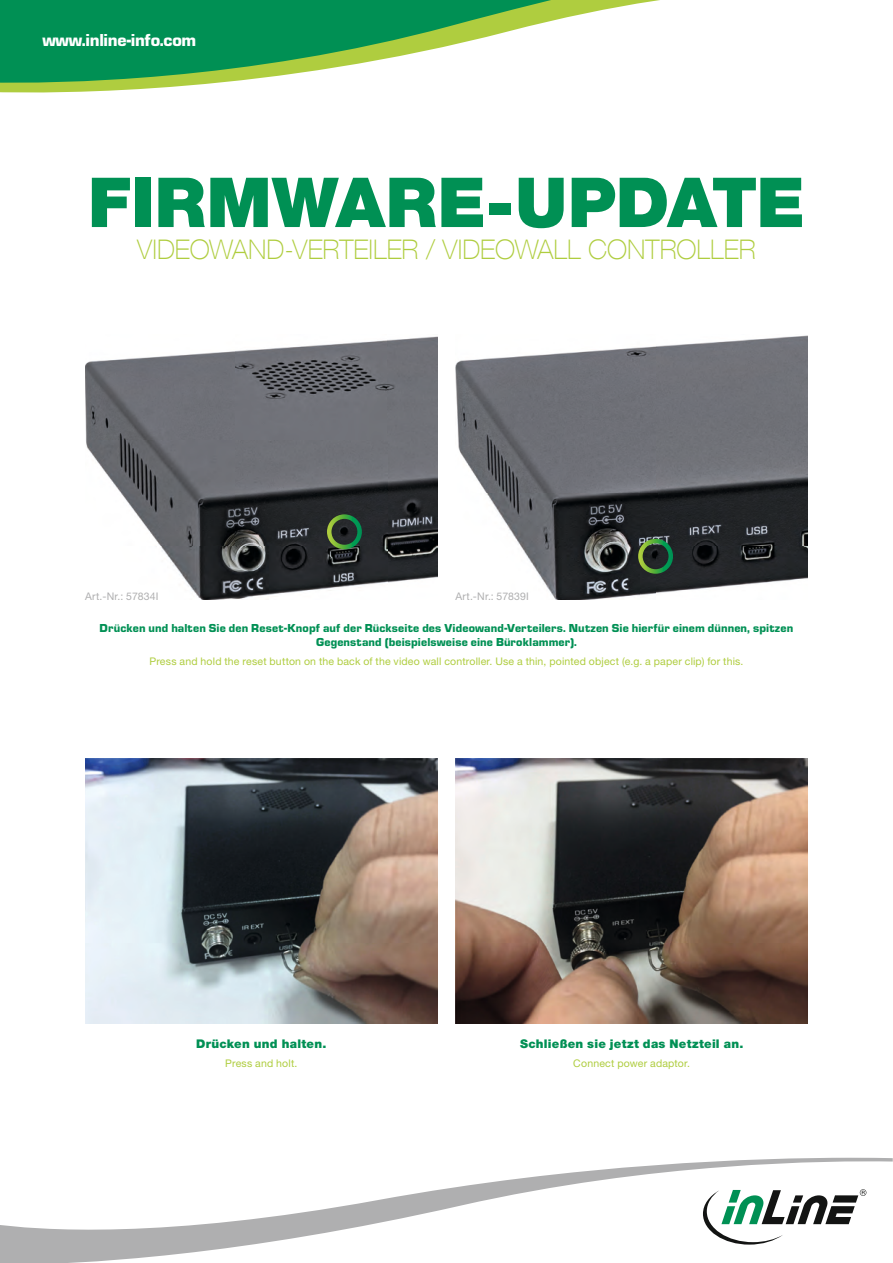
<style>
.page{position:relative;width:893px;height:1263px;background:#fff}
.page>*{position:absolute;margin:0;border:0;box-sizing:border-box;transform-origin:0 0}
.t1{font:900 69px "Helvetica Neue LT Pro";color:#009054}
.t2{font:100 27px "Helvetica Neue LT";color:#afcd3f}
.t3{font:900 18px "Eurostile";letter-spacing:-.015em;color:#fff}
.t4{font:900 12px/14.4px "Eurostile";letter-spacing:.01em;color:#009054;text-align:center}
.t5{font:900 12px "Helvetica Neue LT Pro";letter-spacing:.02em;color:#009054}
.t6{font:10.5px "Helvetica Neue LT Pro";letter-spacing:.015em;color:#afcd3f}
.t7{font:10.5px "Helvetica Neue LT Pro";letter-spacing:.02em;color:#afafb0}
</style>
<div class="page">
<svg style="left:0;top:84px;width:204px;height:9px;fill:#afcd3f"></svg>
<svg style="left:0;top:0;width:660px;height:84px;fill:#009054"></svg>
<svg style="left:0;top:1158px;width:893px;height:105px"></svg>
<svg style="left:703px;top:1189px;width:163px;height:55px"></svg>
<img style="left:85px;top:336px;width:352px;height:264px">
<img style="left:455px;top:335px;width:353px;height:265px">
<div style="left:327px;top:514px;width:35px;height:35px;border:4px solid #fff;border-radius:50%"></div>
<div style="left:638px;top:539px;width:35px;height:35px;border:4px solid #fff;border-radius:50%"></div>
<img style="left:85px;top:759px;width:352px;height:264px">
<img style="left:455px;top:759px;width:353px;height:264px">
<h3 class="t3" style="left:43px;top:30px;width:155px">www.inline-info.com</h3>
<h1 class="t1" style="left:88px;top:161px;width:719px">FIRMWARE-UPDATE</h1>
<h2 class="t2" style="left:137px;top:234px;width:620px">VIDEOWAND-VERTEILER / VIDEOWALL CONTROLLER</h2>
<p class="t7" style="left:85px;top:589px;width:75px">Art.-Nr.: 57834I</p>
<p class="t7" style="left:455px;top:589px;width:75px">Art.-Nr.: 57839I</p>
<p class="t4" style="left:100px;top:621px;width:695px">Drücken und halten Sie den Reset-Knopf auf der Rückseite des Videowand-Verteilers. Nutzen Sie hierfür einem dünnen, spitzen<br>Gegenstand (beispielsweise eine Büroklammer).</p>
<p class="t6" style="left:149px;top:654px;width:596px">Press and hold the reset button on the back of the video wall controller. Use a thin, pointed object (e.g. a paper clip) for this.</p>
<p class="t5" style="left:196px;top:1037px;width:132px">Drücken und halten.</p>
<p class="t6" style="left:225px;top:1057px;width:74px">Press and holt.</p>
<p class="t5" style="left:520px;top:1037px;width:225px">Schließen sie jetzt das Netzteil an.</p>
<p class="t6" style="left:573px;top:1057px;width:118px">Connect power adaptor.</p>
</div>
